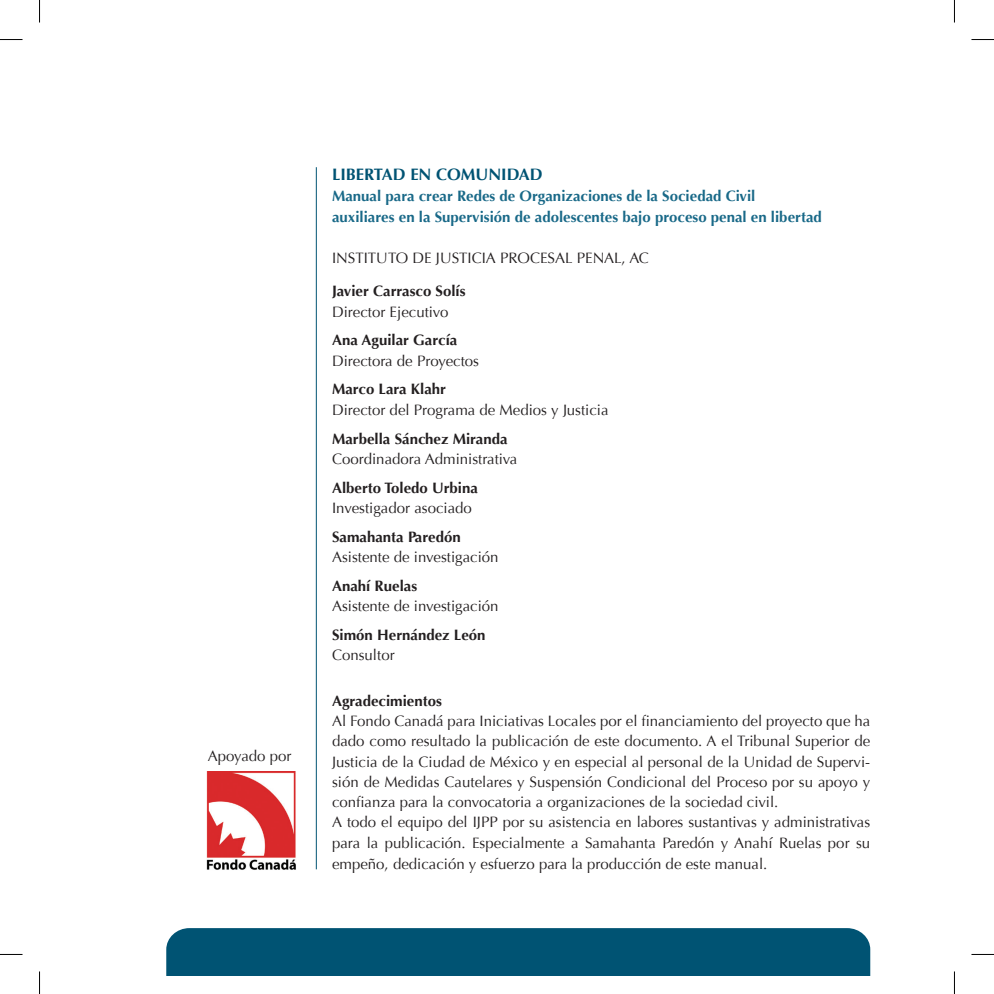
<style>
.page{position:relative;width:994px;height:994px;background:#fff}
.page>*{position:absolute;margin:0;border:0;box-sizing:border-box;transform-origin:0 0}
.t1{font:700 16.5px "Optima";color:#005373}
.t2{font:15px/20.4px "Optima";color:#231f20}
.t3{font:700 15px "Optima";color:#231f20}
.t4{font:700 15px/21.3px "Optima";color:#196988}
</style>
<div class="page">
<div style="left:166px;top:928px;width:704px;height:47px;background:#005373"></div>
<img style="left:207px;top:771px;width:89px;height:99px">
<hr style="left:316px;top:167px;width:1px;height:702px;background:#005373">
<svg style="left:0;top:39px;width:22px;height:1px"></svg>
<svg style="left:971px;top:39px;width:22px;height:1px"></svg>
<svg style="left:0;top:953px;width:22px;height:1px"></svg>
<svg style="left:972px;top:953px;width:21px;height:1px"></svg>
<svg style="left:39px;top:0;width:1px;height:22px"></svg>
<svg style="left:39px;top:971px;width:1px;height:22px"></svg>
<svg style="left:953px;top:0;width:1px;height:22px"></svg>
<svg style="left:953px;top:972px;width:1px;height:21px"></svg>
<p class="t2" style="left:208px;top:745px;width:85px">Apoyado por</p>
<p class="t1" style="left:332px;top:165px;width:212px">LIBERTAD EN COMUNIDAD</p>
<p class="t4" style="left:332px;top:185px;width:491px">Manual para crear Redes de Organizaciones de la Sociedad Civil<br>auxiliares en la Supervisión de adolescentes bajo proceso penal en libertad</p>
<p class="t2" style="left:332px;top:248px;width:318px">INSTITUTO DE JUSTICIA PROCESAL PENAL, AC</p>
<p class="t3" style="left:332px;top:282px;width:135px">Javier Carrasco Solís</p>
<p class="t2" style="left:332px;top:301px;width:118px">Director Ejecutivo</p>
<p class="t3" style="left:332px;top:331px;width:127px">Ana Aguilar García</p>
<p class="t2" style="left:332px;top:350px;width:148px">Directora de Proyectos</p>
<p class="t3" style="left:332px;top:380px;width:115px">Marco Lara Klahr</p>
<p class="t2" style="left:332px;top:399px;width:278px">Director del Programa de Medios y Justicia</p>
<p class="t3" style="left:332px;top:429px;width:177px">Marbella Sánchez Miranda</p>
<p class="t2" style="left:332px;top:448px;width:187px">Coordinadora Administrativa</p>
<p class="t3" style="left:332px;top:478px;width:147px">Alberto Toledo Urbina</p>
<p class="t2" style="left:332px;top:497px;width:141px">Investigador asociado</p>
<p class="t3" style="left:332px;top:527px;width:130px">Samahanta Paredón</p>
<p class="t2" style="left:332px;top:546px;width:168px">Asistente de investigación</p>
<p class="t3" style="left:332px;top:576px;width:87px">Anahí Ruelas</p>
<p class="t2" style="left:332px;top:595px;width:168px">Asistente de investigación</p>
<p class="t3" style="left:332px;top:625px;width:155px">Simón Hernández León</p>
<p class="t2" style="left:332px;top:644px;width:64px">Consultor</p>
<p class="t3" style="left:332px;top:691px;width:111px">Agradecimientos</p>
<p class="t2" style="left:332px;top:710px;width:539px">Al Fondo Canadá para Iniciativas Locales por el financiamiento del proyecto que ha dado como resultado la publicación de este documento. A el Tribunal Superior de Justicia de la Ciudad de México y en especial al personal de la Unidad de Supervi&shy;sión de Medidas Cautelares y Suspensión Condicional del Proceso por su apoyo y confianza para la convocatoria a organizaciones de la sociedad civil.<br>A todo el equipo del IJPP por su asistencia en labores sustantivas y administrativas para la publicación. Especialmente a Samahanta Paredón y Anahí Ruelas por su empeño, dedicación y esfuerzo para la producción de este manual.</p>
</div>
